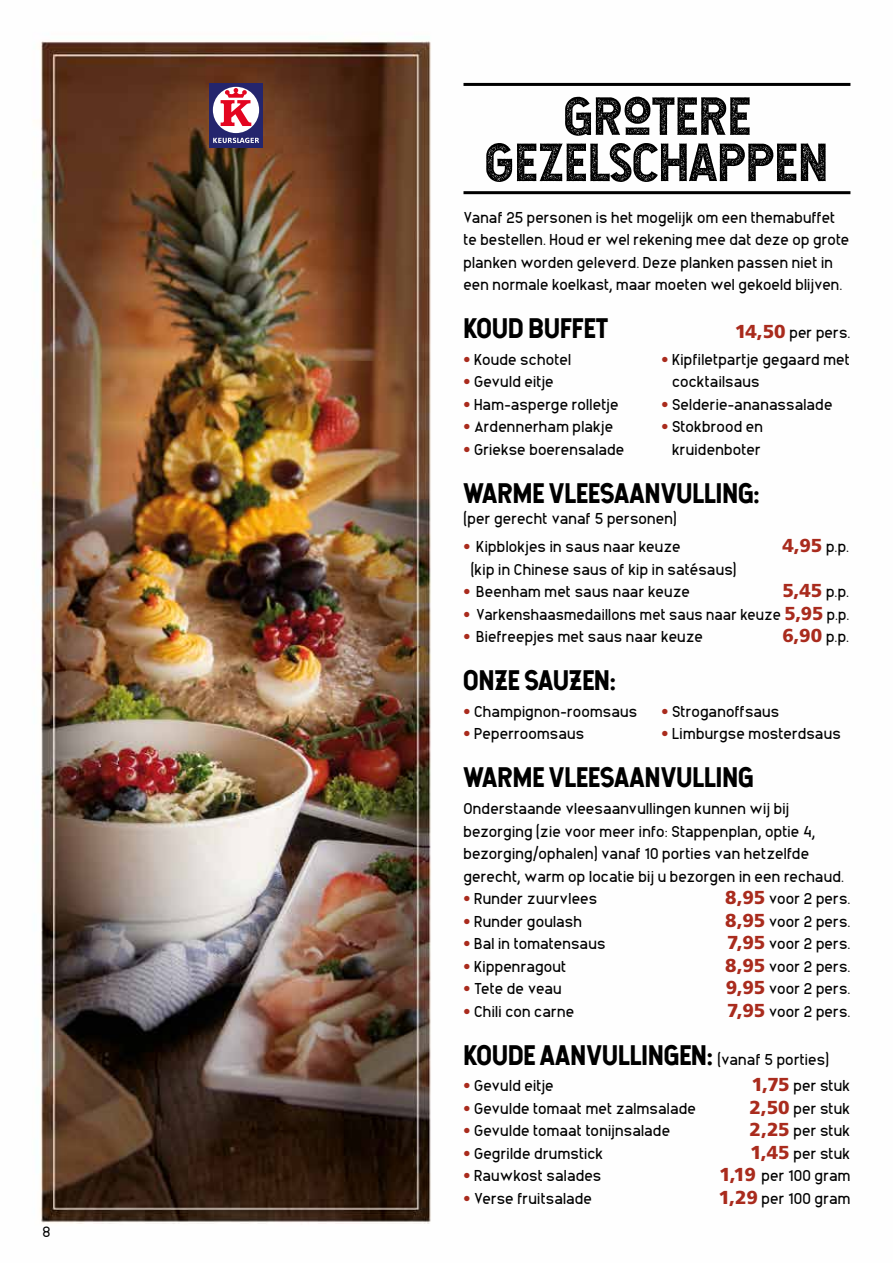
<style>
.page{position:relative;width:893px;height:1263px;background:#fff}
.page>*{position:absolute;margin:0;border:0;box-sizing:border-box;transform-origin:0 0}
.t1{font:51px/46.2px "Hansief Rough";color:#000;text-align:center}
.t2{font:27px "Hansief";color:#000}
.t3{font:900 18.75px "Frutiger LT Std";color:#a92b1d}
.t4{font:300 15.75px/22.5px "Animosa";letter-spacing:.01em;color:#000}
.t5{font:200 15px "Animosa";color:#000}
.s1{font-family:"Frutiger LT Std";font-weight:900;font-size:18.75px;color:#a92b1d}
.s2{color:#a92b1d}
.s3{font-family:"Animosa";font-weight:300;font-size:15.75px;color:#000}
.s4{font-family:"Animosa";font-weight:300;font-size:15.75px}
</style>
<div class="page">
<img style="left:39px;top:40px;width:812px;height:1185px">
<hr style="left:463px;top:83px;width:387px;height:3px;background:#000">
<hr style="left:463px;top:191px;width:387px;height:3px;background:#000">
<div style="left:209px;top:83px;width:54px;height:64px;background:#24256d"></div>
<div style="left:213px;top:87px;width:46px;height:46px;background:#fff;border-radius:50%"></div>
<svg style="left:221px;top:88px;width:30px;height:38px"></svg>
<svg style="left:213px;top:138px;width:46px;height:5px"></svg>
<p class="t5" style="left:43px;top:1219px;width:10px">8</p>
<h1 class="t1" style="left:485px;top:92px;width:345px">GROTERE<br>GEZELSCHAPPEN</h1>
<p class="t4" style="left:463px;top:204px;width:387px">Vanaf 25 personen is het mogelijk om een themabuffet te bestellen. Houd er wel rekening mee dat deze op grote planken worden geleverd. Deze planken passen niet in een normale koelkast, maar moeten wel gekoeld blijven.</p>
<h2 class="t2" style="left:463px;top:311px;width:146px">KOUD BUFFET</h2>
<p class="t4" style="left:735px;top:320px;width:117px"><span class="s1">14,50</span> per pers.</p>
<p class="t4" style="left:463px;top:347px;width:109px"><span class="s2">•</span> Koude schotel</p>
<p class="t4" style="left:463px;top:369px;width:92px"><span class="s2">•</span> Gevuld eitje</p>
<p class="t4" style="left:463px;top:392px;width:157px"><span class="s2">•</span> Ham-asperge rolletje</p>
<p class="t4" style="left:463px;top:414px;width:151px"><span class="s2">•</span> Ardennerham plakje</p>
<p class="t4" style="left:463px;top:437px;width:162px"><span class="s2">•</span> Griekse boerensalade</p>
<p class="t4" style="left:672px;top:347px;width:179px;text-indent:-11px"><span class="s2">•</span> Kipfiletpartje gegaard met cocktailsaus</p>
<p class="t4" style="left:661px;top:392px;width:172px"><span class="s2">•</span> Selderie-ananassalade</p>
<p class="t4" style="left:661px;top:414px;width:103px;text-align:center"><span class="s2">•</span> Stokbrood en kruidenboter</p>
<h2 class="t2" style="left:463px;top:476px;width:297px">WARME VLEESAANVULLING:</h2>
<p class="t4" style="left:463px;top:505px;width:215px">(per gerecht vanaf 5 personen)</p>
<p class="t4" style="left:463px;top:534px;width:219px"><span class="s2">•</span> Kipblokjes in saus naar keuze</p>
<p class="t3" style="left:782px;top:534px;width:68px">4,95 <span class="s3">p.p.</span></p>
<p class="t4" style="left:471px;top:556px;width:267px">(kip in Chinese saus of kip in satésaus)</p>
<p class="t4" style="left:463px;top:579px;width:228px"><span class="s2">•</span> Beenham met saus naar keuze</p>
<p class="t3" style="left:782px;top:579px;width:68px">5,45 <span class="s3">p.p.</span></p>
<p class="t4" style="left:463px;top:601px;width:387px"><span class="s2">•</span> Varkenshaasmedaillons met saus naar keuze <span class="s1">5,95</span> p.p.</p>
<p class="t4" style="left:463px;top:624px;width:241px"><span class="s2">•</span> Biefreepjes met saus naar keuze</p>
<p class="t3" style="left:782px;top:624px;width:68px">6,90 <span class="s3">p.p.</span></p>
<h2 class="t2" style="left:463px;top:663px;width:153px">ONZE SAUZEN:</h2>
<p class="t4" style="left:463px;top:699px;width:175px"><span class="s2">•</span> Champignon-roomsaus</p>
<p class="t4" style="left:463px;top:721px;width:122px"><span class="s2">•</span> Peperroomsaus</p>
<p class="t4" style="left:661px;top:699px;width:119px"><span class="s2">•</span> Stroganoffsaus</p>
<p class="t4" style="left:661px;top:721px;width:181px"><span class="s2">•</span> Limburgse mosterdsaus</p>
<h2 class="t2" style="left:463px;top:760px;width:292px">WARME VLEESAANVULLING</h2>
<p class="t4" style="left:463px;top:796px;width:382px">Onderstaande vleesaanvullingen kunnen wij bij bezorging (zie voor meer info: Stappenplan, optie 4, bezorging/ophalen) vanaf 10 porties van hetzelfde gerecht, warm op locatie bij u bezorgen in een rechaud.</p>
<p class="t4" style="left:463px;top:886px;width:135px"><span class="s2">•</span> Runder zuurvlees</p>
<p class="t4" style="left:725px;top:886px;width:127px"><span class="s1">8,95</span> voor 2 pers.</p>
<p class="t4" style="left:463px;top:908px;width:120px"><span class="s2">•</span> Runder goulash</p>
<p class="t4" style="left:725px;top:908px;width:127px"><span class="s1">8,95</span> voor 2 pers.</p>
<p class="t4" style="left:463px;top:931px;width:143px"><span class="s2">•</span> Bal in tomatensaus</p>
<p class="t4" style="left:727px;top:931px;width:125px"><span class="s1">7,95</span> voor 2 pers.</p>
<p class="t4" style="left:463px;top:953px;width:104px"><span class="s2">•</span> Kippenragout</p>
<p class="t4" style="left:725px;top:953px;width:127px"><span class="s1">8,95</span> voor 2 pers.</p>
<p class="t4" style="left:463px;top:976px;width:100px"><span class="s2">•</span> Tete de veau</p>
<p class="t4" style="left:726px;top:976px;width:126px"><span class="s1">9,95</span> voor 2 pers.</p>
<p class="t4" style="left:463px;top:998px;width:112px"><span class="s2">•</span> Chili con carne</p>
<p class="t4" style="left:727px;top:998px;width:125px"><span class="s1">7,95</span> voor 2 pers.</p>
<h2 class="t2" style="left:463px;top:1038px;width:367px">KOUDE AANVULLINGEN: <span class="s4">(vanaf 5 porties)</span></h2>
<p class="t4" style="left:463px;top:1073px;width:92px"><span class="s2">•</span> Gevuld eitje</p>
<p class="t4" style="left:751px;top:1073px;width:100px"><span class="s1">1,75</span> per stuk</p>
<p class="t4" style="left:463px;top:1096px;width:234px"><span class="s2">•</span> Gevulde tomaat met zalmsalade</p>
<p class="t4" style="left:750px;top:1096px;width:102px"><span class="s1">2,50</span> per stuk</p>
<p class="t4" style="left:463px;top:1118px;width:208px"><span class="s2">•</span> Gevulde tomaat tonijnsalade</p>
<p class="t4" style="left:750px;top:1118px;width:102px"><span class="s1">2,25</span> per stuk</p>
<p class="t4" style="left:463px;top:1141px;width:141px"><span class="s2">•</span> Gegrilde drumstick</p>
<p class="t4" style="left:750px;top:1141px;width:102px"><span class="s1">1,45</span> per stuk</p>
<p class="t4" style="left:463px;top:1163px;width:139px"><span class="s2">•</span> Rauwkost salades</p>
<p class="t4" style="left:719px;top:1163px;width:133px"><span class="s1">1,19</span> per 100 gram</p>
<p class="t4" style="left:463px;top:1186px;width:130px"><span class="s2">•</span> Verse fruitsalade</p>
<p class="t4" style="left:718px;top:1186px;width:133px"><span class="s1">1,29</span> per 100 gram</p>
</div>
